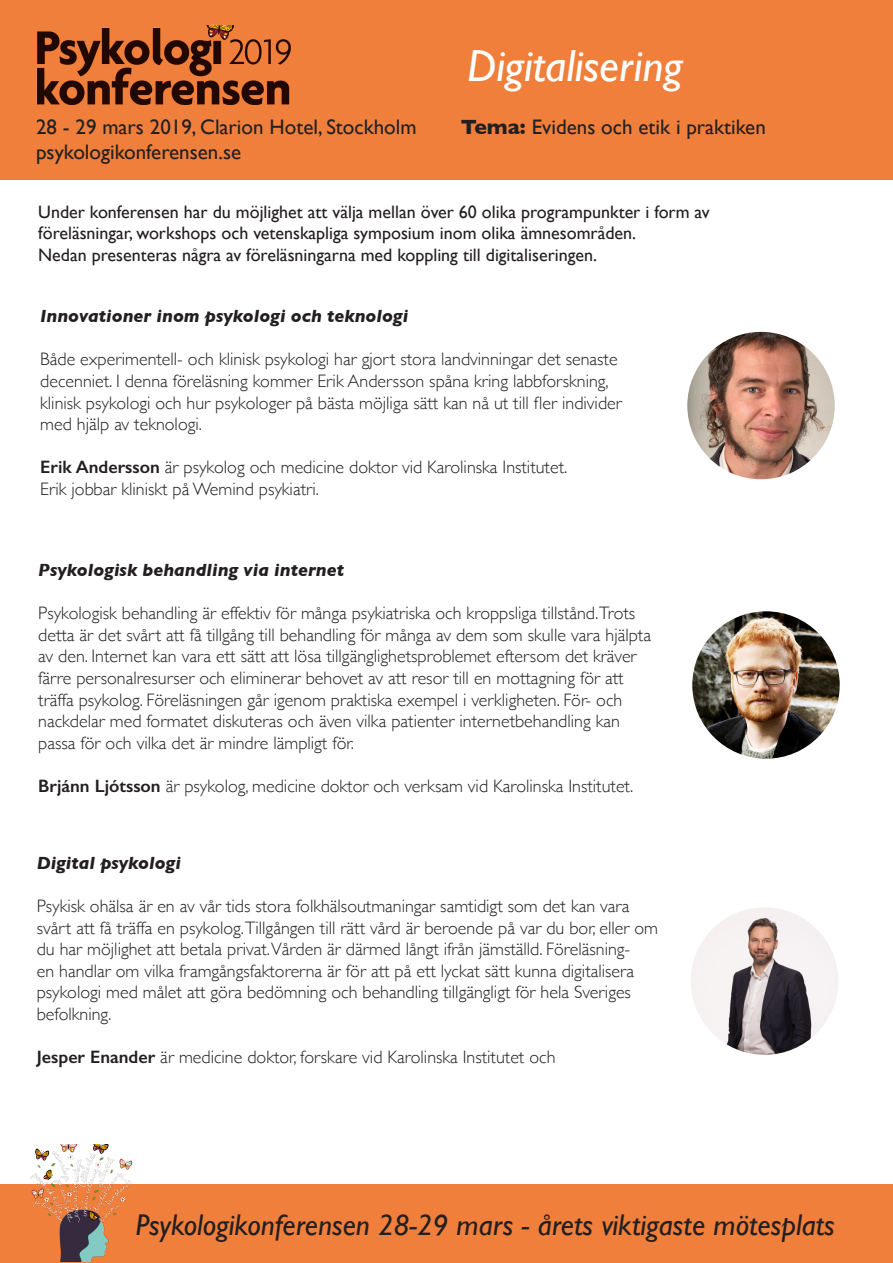
<style>
.page{position:relative;width:893px;height:1263px;background:#fff}
.page>*{position:absolute;margin:0;border:0;box-sizing:border-box;transform-origin:0 0}
.t1{font:italic 45px "Gill Sans";color:#fff}
.t2{font:italic 30px "Gill Sans";color:#231f20}
.t3{font:21px "Gill Sans";color:#231f20}
.t4{font:300 18px/21.6px "Gill Sans";color:#231f20}
.t5{font:18px/21.6px "Gill Sans";color:#231f20}
.t6{font:italic 700 18px "Gill Sans";color:#231f20}
.s1{font-weight:700}
.s2{font-weight:600}
</style>
<div class="page">
<div style="left:0;top:0;width:893px;height:179px;background:#f07f3c"></div>
<div style="left:0;top:1184px;width:893px;height:79px;background:#f07f3c"></div>
<img style="left:36px;top:26px;width:255px;height:79px">
<img style="left:692px;top:611px;width:148px;height:148px;border-radius:74px">
<img style="left:687px;top:332px;width:148px;height:147px;border-radius:74px">
<img style="left:30px;top:1144px;width:102px;height:118px">
<img style="left:691px;top:907px;width:147px;height:148px;border-radius:74px">
<p class="t3" style="left:36px;top:114px;width:382px">28 - 29 mars 2019, Clarion Hotel, Stockholm</p>
<p class="t3" style="left:36px;top:139px;width:207px">psykologikonferensen.se</p>
<p class="t1" style="left:467px;top:40px;width:217px">Digitalisering</p>
<p class="t3" style="left:461px;top:114px;width:307px"><span class="s1">Tema:</span> Evidens och etik i praktiken</p>
<p class="t5" style="left:38px;top:201px;width:673px">Under konferensen har du möjlighet att välja mellan över 60 olika programpunkter i form av föreläsningar, workshops och vetenskapliga symposium inom olika ämnesområden.<br>Nedan presenteras några av föreläsningarna med koppling till digitaliseringen.</p>
<p class="t6" style="left:40px;top:306px;width:370px">Innovationer inom psykologi och teknologi</p>
<p class="t4" style="left:40px;top:348px;width:583px">Både experimentell- och klinisk psykologi har gjort stora landvinningar det senaste decenniet. I denna föreläsning kommer Erik Andersson spåna kring labbforskning, klinisk psykologi och hur psykologer på bästa möjliga sätt kan nå ut till fler individer med hjälp av teknologi.</p>
<p class="t4" style="left:40px;top:456px;width:528px"><span class="s2">Erik Andersson</span> är psykolog och medicine doktor vid Karolinska Institutet.<br>Erik jobbar kliniskt på Wemind psykiatri.</p>
<p class="t6" style="left:38px;top:559px;width:307px">Psykologisk behandling via internet</p>
<p class="t4" style="left:38px;top:601px;width:614px">Psykologisk behandling är effektiv för många psykiatriska och kroppsliga tillstånd.Trots detta är det svårt att få tillgång till behandling för många av dem som skulle vara hjälpta av den. Internet kan vara ett sätt att lösa tillgänglighetsproblemet eftersom det kräver färre personalresurser och eliminerar behovet av att resor till en mottagning för att träffa psykolog. Föreläsningen går igenom praktiska exempel i verkligheten. För- och nackdelar med formatet diskuteras och även vilka patienter internetbehandling kan passa för och vilka det är mindre lämpligt för.</p>
<p class="t4" style="left:38px;top:774px;width:596px"><span class="s2">Brjánn Ljótsson</span> är psykolog, medicine doktor och verksam vid Karolinska Institutet.</p>
<p class="t6" style="left:37px;top:852px;width:146px">Digital psykologi</p>
<p class="t4" style="left:37px;top:894px;width:623px">Psykisk ohälsa är en av vår tids stora folkhälsoutmaningar samtidigt som det kan vara svårt att få träffa en psykolog.Tillgången till rätt vård är beroende på var du bor, eller om du har möjlighet att betala privat.Vården är därmed långt ifrån jämställd. Föreläsning-<br>en handlar om vilka framgångsfaktorerna är för att på ett lyckat sätt kunna digitalisera psykologi med målet att göra bedömning och behandling tillgängligt för hela Sveriges befolkning.</p>
<p class="t4" style="left:37px;top:1045px;width:520px"><span class="s2">Jesper Enander</span> är medicine doktor, forskare vid Karolinska Institutet och</p>
<p class="t2" style="left:136px;top:1207px;width:701px">Psykologikonferensen 28-29 mars - årets viktigaste mötesplats</p>
</div>
